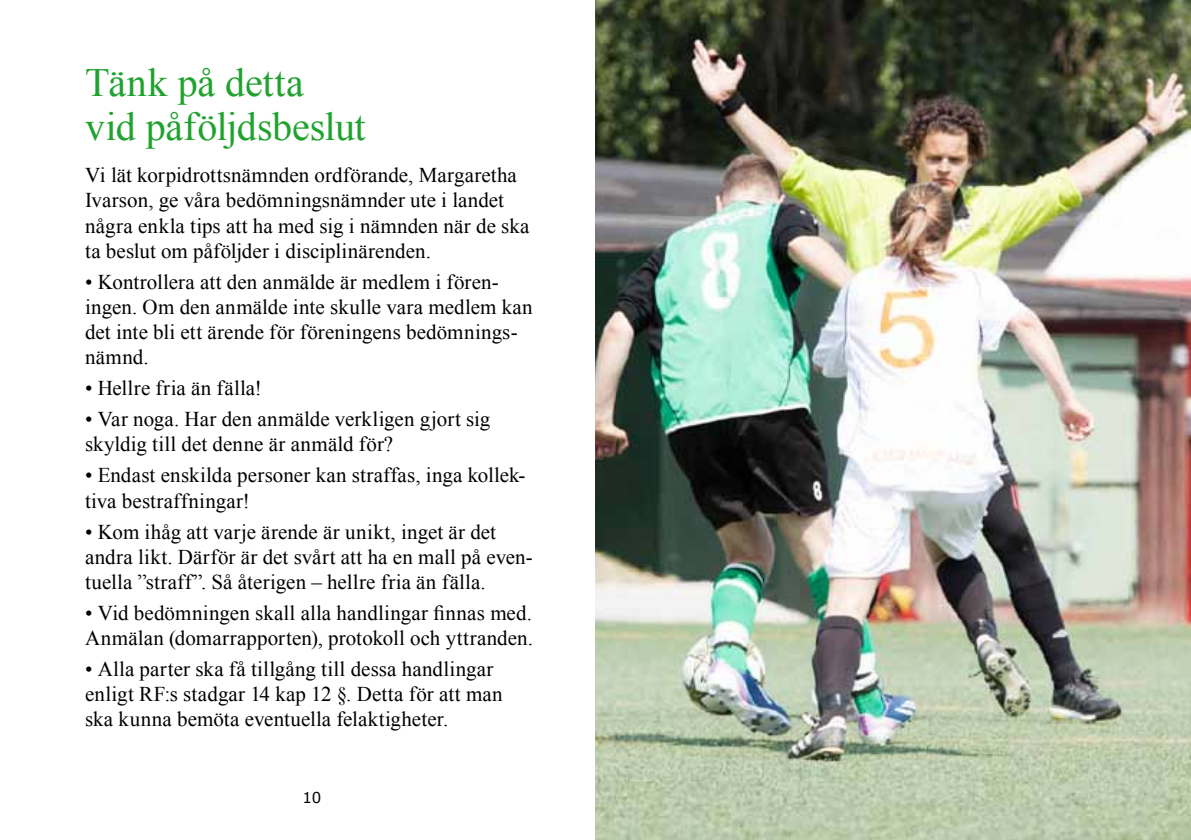
<style>
.page{position:relative;width:1191px;height:840px;background:#fff}
.page>*{position:absolute;margin:0;border:0;box-sizing:border-box;transform-origin:0 0}
.t1{font:40px/44px "Times New Roman";letter-spacing:-.005em;color:#1fa22e}
.t2{font:21px/25.2px "Times New Roman";letter-spacing:.005em;color:#000}
.t3{font:15px "Verdana";color:#000}
</style>
<div class="page">
<img style="left:595px;top:0;width:596px;height:839px">
<h1 class="t1" style="left:85px;top:60px;width:282px">Tänk på detta<br>vid påföljdsbeslut</h1>
<p class="t2" style="left:85px;top:162px;width:446px">Vi lät korpidrottsnämnden ordförande, Margaretha Ivarson, ge våra bedömningsnämnder ute i landet några enkla tips att ha med sig i nämnden när de ska ta beslut om påföljder i disciplinärenden.</p>
<p class="t2" style="left:85px;top:268px;width:449px">• Kontrollera att den anmälde är medlem i fören&shy;ingen. Om den anmälde inte skulle vara medlem kan det inte bli ett ärende för föreningens bedömnings&shy;nämnd.</p>
<p class="t2" style="left:85px;top:375px;width:178px">• Hellre fria än fälla!</p>
<p class="t2" style="left:85px;top:406px;width:407px">• Var noga. Har den anmälde verkligen gjort sig skyldig till det denne är anmäld för?</p>
<p class="t2" style="left:85px;top:462px;width:442px">• Endast enskilda personer kan straffas, inga kollek&shy;tiva bestraffningar!</p>
<p class="t2" style="left:85px;top:518px;width:449px">• Kom ihåg att varje ärende är unikt, inget är det andra likt. Därför är det svårt att ha en mall på even&shy;tuella ”straff”. Så återigen – hellre fria än fälla.</p>
<p class="t2" style="left:85px;top:599px;width:449px">• Vid bedömningen skall alla handlingar finnas med.<br>Anmälan (domarrapporten), protokoll och yttranden.</p>
<p class="t2" style="left:85px;top:655px;width:419px">• Alla parter ska få tillgång till dessa handlingar enligt RF:s stadgar 14 kap 12 §. Detta för att man ska kunna bemöta eventuella felaktigheter.</p>
<p class="t3" style="left:302px;top:787px;width:21px">10</p>
</div>
